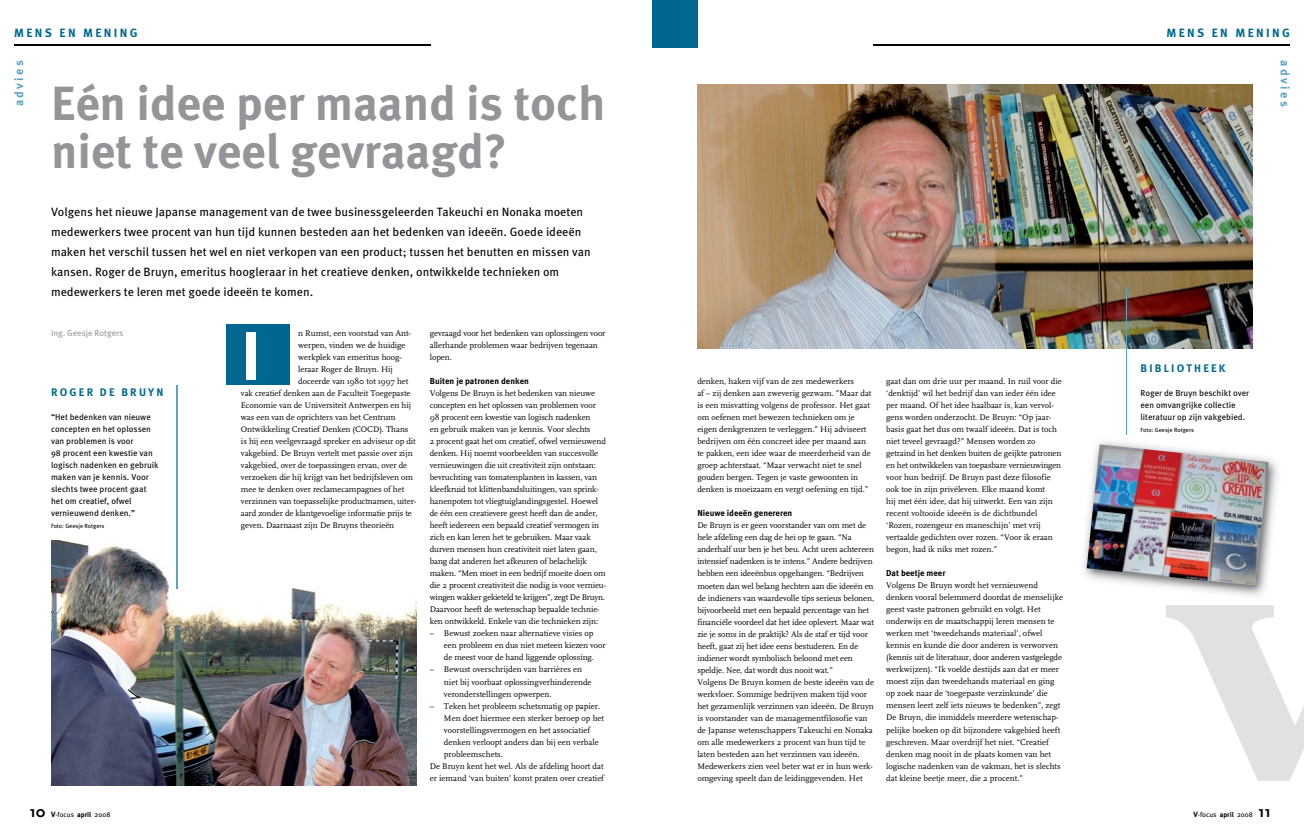
<style>
.page{position:relative;width:1304px;height:837px;background:#fff}
.page>*{position:absolute;margin:0;border:0;box-sizing:border-box;transform-origin:0 0}
.t1{font:700 67.7px "Meta OT";color:#fff}
.t2{font:700 48px/48px "Meta OT";letter-spacing:-.005em;color:#939598}
.t3{font:700 16px "Scala Sans OT";color:#000}
.t4{font:12px/20px "Meta OT";color:#000}
.t5{font:700 12px "Meta OT";letter-spacing:.2em;color:#006890}
.t6{font:700 12px "Meta OT";letter-spacing:.2em;color:#56a5c4}
.t7{font:700 11px "Meta OT";letter-spacing:.2em;color:#006890}
.t8{font:8.6px/12px "Scala OT";letter-spacing:-.005em;color:#000}
.t9{font:8.6px/12px "Meta OT";color:#000}
.t10{font:700 8.6px "Meta OT";color:#000}
.t11{font:8.6px "Meta OT";color:#939598}
.t12{font:7px "Meta OT";color:#000}
.t13{font:6px "Meta OT";color:#000}
.s1{font-family:"Scala Sans OT";font-weight:700;font-size:16px}
.s2{font-weight:700;font-size:7.6px}
.s3{font-weight:700}
</style>
<div class="page">
<hr style="left:14px;top:45px;width:417px;height:1px;background:#000">
<hr style="left:873px;top:45px;width:417px;height:1px;background:#000">
<div style="left:652px;top:0;width:45px;height:48px;background:#006890"></div>
<svg style="left:1166px;top:605px;width:138px;height:175px"></svg>
<div style="left:227px;top:324px;width:63px;height:60px;background:#006890"></div>
<img style="left:51px;top:540px;width:366px;height:245px">
<hr style="left:177px;top:385px;width:1px;height:203px;background:#56a5c4">
<img style="left:697px;top:84px;width:556px;height:264px">
<img style="left:1083px;top:441px;width:195px;height:155px">
<img style="left:1087px;top:444px;width:181px;height:141px">
<hr style="left:1126px;top:287px;width:1px;height:147px;background:#56a5c4">
<h3 class="t5" style="left:14px;top:26px;width:125px">MENS EN MENING</h3>
<h3 class="t6" style="left:11px;top:106px;width:48px;rotate:-90deg">advies</h3>
<h2 class="t2" style="left:51px;top:80px;width:556px">Eén idee per maand is toch niet te veel gevraagd?</h2>
<p class="t4" style="left:51px;top:202px;width:541px">Volgens het nieuwe Japanse management van de twee businessgeleerden Takeuchi en Nonaka moeten medewerkers twee procent van hun tijd kunnen besteden aan het bedenken van ideeën. Goede ideeën maken het verschil tussen het wel en niet verkopen van een product; tussen het benutten en missen van kansen. Roger de Bruyn, emeritus hoogleraar in het creatieve denken, ontwikkelde technieken om medewerkers te leren met goede ideeën te komen.</p>
<p class="t11" style="left:51px;top:328px;width:74px">ing. Geesje Rotgers</p>
<p class="t8" style="left:430px;top:327px;width:177px">gevraagd voor het bedenken van oplossingen voor allerhande problemen waar bedrijven tegenaan lopen.</p>
<p class="t10" style="left:430px;top:376px;width:101px">Buiten je patronen denken</p>
<p class="t8" style="left:430px;top:387px;width:178px">Volgens De Bruyn is het bedenken van nieuwe concepten en het oplossen van problemen voor 98 procent een kwestie van logisch nadenken<br>en gebruik maken van je kennis. Voor slechts<br>2 procent gaat het om creatief, ofwel vernieuwend denken. Hij noemt voorbeelden van succesvolle vernieuwingen die uit creativiteit zijn ontstaan: bevruchting van tomatenplanten in kassen, van kleefkruid tot klittenbandsluitingen, van sprink&shy;hanenpoten tot vliegtuiglandingsgestel. Hoewel de één een creatievere geest heeft dan de ander, heeft iedereen een bepaald creatief vermogen in zich en kan leren het te gebruiken. Maar vaak durven mensen hun creativiteit niet laten gaan, bang dat anderen het afkeuren of belachelijk maken. “Men moet in een bedrijf moeite doen om die 2 procent creativiteit die nodig is voor vernieu&shy;wingen wakker gekieteld te krijgen”, zegt De Bruyn.<br>Daarvoor heeft de wetenschap bepaalde technie&shy;ken ontwikkeld. Enkele van die technieken zijn:</p>
<p class="t8" style="left:444px;top:627px;width:163px;text-indent:-14px">– Bewust zoeken naar alternatieve visies op een probleem en dus niet meteen kiezen voor de meest voor de hand liggende oplossing.</p>
<p class="t8" style="left:444px;top:663px;width:149px;text-indent:-14px">– Bewust overschrijden van barrières en niet bij voorbaat oplossingverhinderende veronderstellingen opwerpen.</p>
<p class="t8" style="left:430px;top:699px;width:172px">– Teken het probleem schetsmatig op papier.</p>
<p class="t8" style="left:444px;top:711px;width:162px">Men doet hiermee een sterker beroep op het</p>
<p class="t8" style="left:444px;top:723px;width:148px">voorstellingsvermogen en het associatief</p>
<p class="t8" style="left:444px;top:735px;width:156px">denken verloopt anders dan bij een verbale</p>
<p class="t8" style="left:444px;top:747px;width:61px">probleemschets.</p>
<p class="t8" style="left:430px;top:759px;width:175px">De Bruyn kent het wel. Als de afdeling hoort dat</p>
<p class="t8" style="left:430px;top:771px;width:176px">er iemand ‘van buiten’ komt praten over creatief</p>
<h1 class="t1" style="left:241px;top:313px;width:22px">I</h1>
<p class="t8" style="left:298px;top:327px;width:114px">n Rumst, een voorstad van Ant-</p>
<p class="t8" style="left:298px;top:339px;width:109px">werpen, vinden we de huidige</p>
<p class="t8" style="left:298px;top:351px;width:105px">werkplek van emeritus hoog-</p>
<p class="t8" style="left:298px;top:363px;width:96px">leraar Roger de Bruyn. Hij</p>
<p class="t8" style="left:298px;top:375px;width:112px">doceerde van 1980 tot 1997 het</p>
<p class="t8" style="left:241px;top:387px;width:171px">vak creatief denken aan de Faculteit Toegepaste</p>
<p class="t8" style="left:241px;top:399px;width:172px">Economie van de Universiteit Antwerpen en hij</p>
<p class="t8" style="left:241px;top:411px;width:156px">was een van de oprichters van het Centrum</p>
<p class="t8" style="left:241px;top:423px;width:169px">Ontwikkeling Creatief Denken (COCD). Thans</p>
<p class="t8" style="left:241px;top:435px;width:176px">is hij een veelgevraagd spreker en adviseur op dit</p>
<p class="t8" style="left:241px;top:447px;width:173px">vakgebied. De Bruyn vertelt met passie over zijn</p>
<p class="t8" style="left:241px;top:459px;width:168px">vakgebied, over de toepassingen ervan, over de</p>
<p class="t8" style="left:241px;top:471px;width:174px">verzoeken die hij krijgt van het bedrijfsleven om</p>
<p class="t8" style="left:241px;top:483px;width:165px">mee te denken over reclamecampagnes of het</p>
<p class="t8" style="left:241px;top:495px;width:177px">verzinnen van toepasselijke productnamen, uiter-</p>
<p class="t8" style="left:241px;top:507px;width:172px">aard zonder de klantgevoelige informatie prijs te</p>
<p class="t8" style="left:241px;top:519px;width:155px">geven. Daarnaast zijn De Bruyns theorieën</p>
<p class="t7" style="left:51px;top:385px;width:114px">ROGER DE BRUYN</p>
<p class="t9" style="left:51px;top:411px;width:109px">“Het bedenken van nieuwe concepten en het oplossen van problemen is voor<br>98 procent een kwestie van logisch nadenken en gebruik maken van je kennis. Voor slechts twee procent gaat het om creatief, ofwel vernieuwend denken.”</p>
<p class="t13" style="left:51px;top:522px;width:55px">Foto: Geesje Rotgers</p>
<p class="t12" style="left:30px;top:809px;width:82px"><span class="s1">10</span> <span class="s2">V</span>-focus <span class="s3">april</span> 2008</p>
<h3 class="t5" style="left:1166px;top:26px;width:125px">MENS EN MENING</h3>
<h3 class="t6" style="left:1293px;top:60px;width:48px;rotate:90deg">advies</h3>
<p class="t8" style="left:697px;top:375px;width:176px">denken, haken vijf van de zes medewerkers<br>af – zij denken aan zweverig gezwam. ”Maar dat is een misvatting volgens de professor. Het gaat om oefenen met bewezen technieken om je eigen denkgrenzen te verleggen.” Hij adviseert bedrijven om één concreet idee per maand aan te pakken, een idee waar de meerderheid van de groep achterstaat. “Maar verwacht niet te snel gouden bergen. Tegen je vaste gewoonten in denken is moeizaam en vergt oefening en tijd.”</p>
<p class="t10" style="left:697px;top:508px;width:97px">Nieuwe ideeën genereren</p>
<p class="t8" style="left:697px;top:519px;width:178px">De Bruyn is er geen voorstander van om met de hele afdeling een dag de hei op te gaan. “Na anderhalf uur ben je het beu. Acht uren achtereen intensief nadenken is te intens.” Andere bedrijven hebben een ideeënbus opgehangen. “Bedrijven moeten dan wel belang hechten aan die ideeën en de indieners van waardevolle tips serieus belonen, bijvoorbeeld met een bepaald percentage van het financiële voordeel dat het idee oplevert. Maar wat zie je soms in de praktijk? Als de staf er tijd voor heeft, gaat zij het idee eens bestuderen. En de indiener wordt symbolisch beloond met een speldje. Nee, dat wordt dus nooit wat.”<br>Volgens De Bruyn komen de beste ideeën van de werkvloer. Sommige bedrijven maken tijd voor het gezamenlijk verzinnen van ideeën. De Bruyn is voorstander van de managementfilosofie van de Japanse wetenschappers Takeuchi en Nonaka om alle medewerkers 2 procent van hun tijd te laten besteden aan het verzinnen van ideeën.<br>Medewerkers zien veel beter wat er in hun werk&shy;omgeving speelt dan de leidinggevenden. Het</p>
<p class="t8" style="left:886px;top:375px;width:177px">gaat dan om drie uur per maand. In ruil voor die ‘denktijd’ wil het bedrijf dan van ieder één idee per maand. Of het idee haalbaar is, kan vervol&shy;gens worden onderzocht. De Bruyn: “Op jaar&shy;basis gaat het dus om twaalf ideeën. Dat is toch niet teveel gevraagd?” Mensen worden zo getraind in het denken buiten de geijkte patronen en het ontwikkelen van toepasbare vernieuwingen voor hun bedrijf. De Bruyn past deze filosofie ook toe in zijn privéleven. Elke maand komt<br>hij met één idee, dat hij uitwerkt. Een van zijn recent voltooide ideeën is de dichtbundel ‘Rozen, rozengeur en maneschijn’ met vrij vertaalde gedichten over rozen. “Voor ik eraan begon, had ik niks met rozen.”</p>
<p class="t10" style="left:886px;top:567px;width:61px">Dat beetje meer</p>
<p class="t8" style="left:886px;top:579px;width:178px">Volgens De Bruyn wordt het vernieuwend denken vooral belemmerd doordat de menselijke geest vaste patronen gebruikt en volgt. Het onderwijs en de maatschappij leren mensen te werken met ‘tweedehands materiaal’, ofwel kennis en kunde die door anderen is verworven (kennis uit de literatuur, door anderen vastgelegde werkwijzen). “Ik voelde destijds aan dat er meer moest zijn dan tweedehands materiaal en ging op zoek naar de ‘toegepaste verzinkunde’ die mensen leert zelf iets nieuws te bedenken”, zegt De Bruyn, die inmiddels meerdere wetenschap&shy;pelijke boeken op dit bijzondere vakgebied heeft geschreven. Maar overdrijf het niet. “Creatief denken mag nooit in de plaats komen van het logische nadenken van de vakman, het is slechts dat kleine beetje meer, die 2 procent.”</p>
<p class="t7" style="left:1140px;top:361px;width:86px">BIBLIOTHEEK</p>
<p class="t9" style="left:1140px;top:387px;width:110px">Roger de Bruyn beschikt over een omvangrijke collectie literatuur op zijn vakgebied.</p>
<p class="t13" style="left:1140px;top:426px;width:55px">Foto: Geesje Rotgers</p>
<p class="t12" style="left:1193px;top:809px;width:61px"><span class="s2">V</span>-focus <span class="s3">april</span> 2008</p>
<h3 class="t3" style="left:1259px;top:802px;width:14px">11</h3>
</div>
